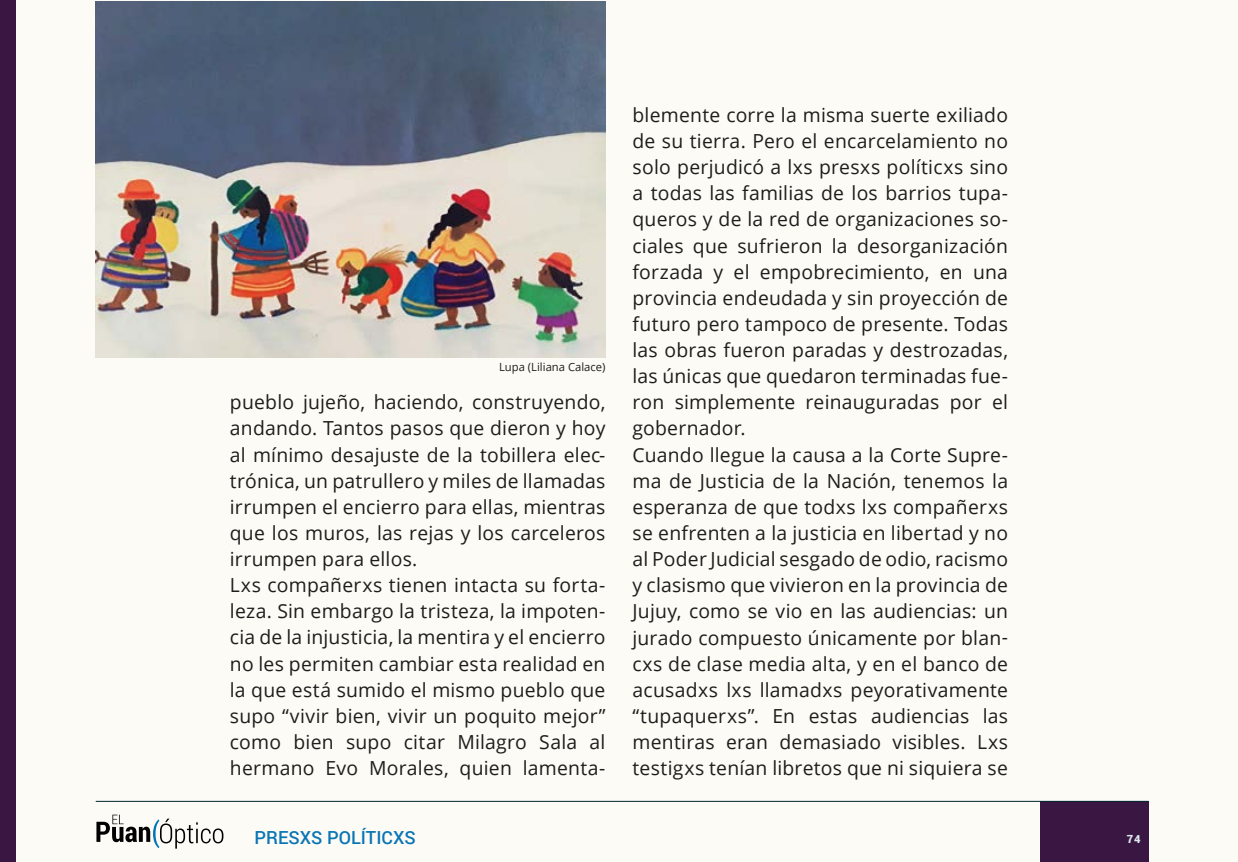
<style>
.page{position:relative;width:1238px;height:862px;background:#fff}
.page>*{position:absolute;margin:0;border:0;box-sizing:border-box;transform-origin:0 0}
.t1{font:19.35px/26.1px "Open Sans";letter-spacing:.015em;color:#1d1d1b}
.t2{font:500 18px "Roboto";color:#0a75b4}
.t3{font:11.25px "Open Sans";color:#1d1d1b}
.t4{font:900 11.25px "Roboto";color:#dbe9ee}
</style>
<div class="page">
<div style="left:0;top:0;width:1237px;height:861px;background:#fcfbf6"></div>
<div style="left:0;top:0;width:16px;height:861px;background:#3a1642"></div>
<div style="left:1039px;top:800px;width:109px;height:61px;background:#3a1642"></div>
<hr style="left:96px;top:800px;width:1052px;height:1px;background:#002732">
<svg style="left:96px;top:814px;width:127px;height:34px"></svg>
<img style="left:96px;top:2px;width:509px;height:355px">
<p class="t3" style="left:499px;top:359px;width:108px">Lupa (Liliana Calace)</p>
<p class="t1" style="left:230px;top:388px;width:377px">pueblo jujeño, haciendo, construyendo, andando. Tantos pasos que dieron y hoy al mínimo desajuste de la tobillera elec&shy;trónica, un patrullero y miles de llamadas irrumpen el encierro para ellas, mientras que los muros, las rejas y los carceleros irrumpen para ellos.<br>Lxs compañerxs tienen intacta su forta&shy;leza. Sin embargo la tristeza, la impoten&shy;cia de la injusticia, la mentira y el encierro no les permiten cambiar esta realidad en la que está sumido el mismo pueblo que supo “vivir bien, vivir un poquito mejor” como bien supo citar Milagro Sala al hermano Evo Morales, quien lamenta-</p>
<p class="t1" style="left:632px;top:101px;width:377px">blemente corre la misma suerte exiliado de su tierra. Pero el encarcelamiento no solo perjudicó a lxs presxs políticxs sino a todas las familias de los barrios tupa&shy;queros y de la red de organizaciones so&shy;ciales que sufrieron la desorganización forzada y el empobrecimiento, en una provincia endeudada y sin proyección de futuro pero tampoco de presente. Todas las obras fueron paradas y destrozadas, las únicas que quedaron terminadas fue&shy;ron simplemente reinauguradas por el gobernador.<br>Cuando llegue la causa a la Corte Supre&shy;ma de Justicia de la Nación, tenemos la esperanza de que todxs lxs compañerxs se enfrenten a la justicia en libertad y no al Poder Judicial sesgado de odio, racismo y clasismo que vivieron en la provincia de Jujuy, como se vio en las audiencias: un jurado compuesto únicamente por blan&shy;cxs de clase media alta, y en el banco de acusadxs lxs llamadxs peyorativamente “tupaquerxs”. En estas audiencias las mentiras eran demasiado visibles. Lxs testigxs tenían libretos que ni siquiera se</p>
<p class="t2" style="left:254px;top:824px;width:163px">PRESXS POLÍTICXS</p>
<p class="t4" style="left:1126px;top:830px;width:16px">74</p>
</div>
